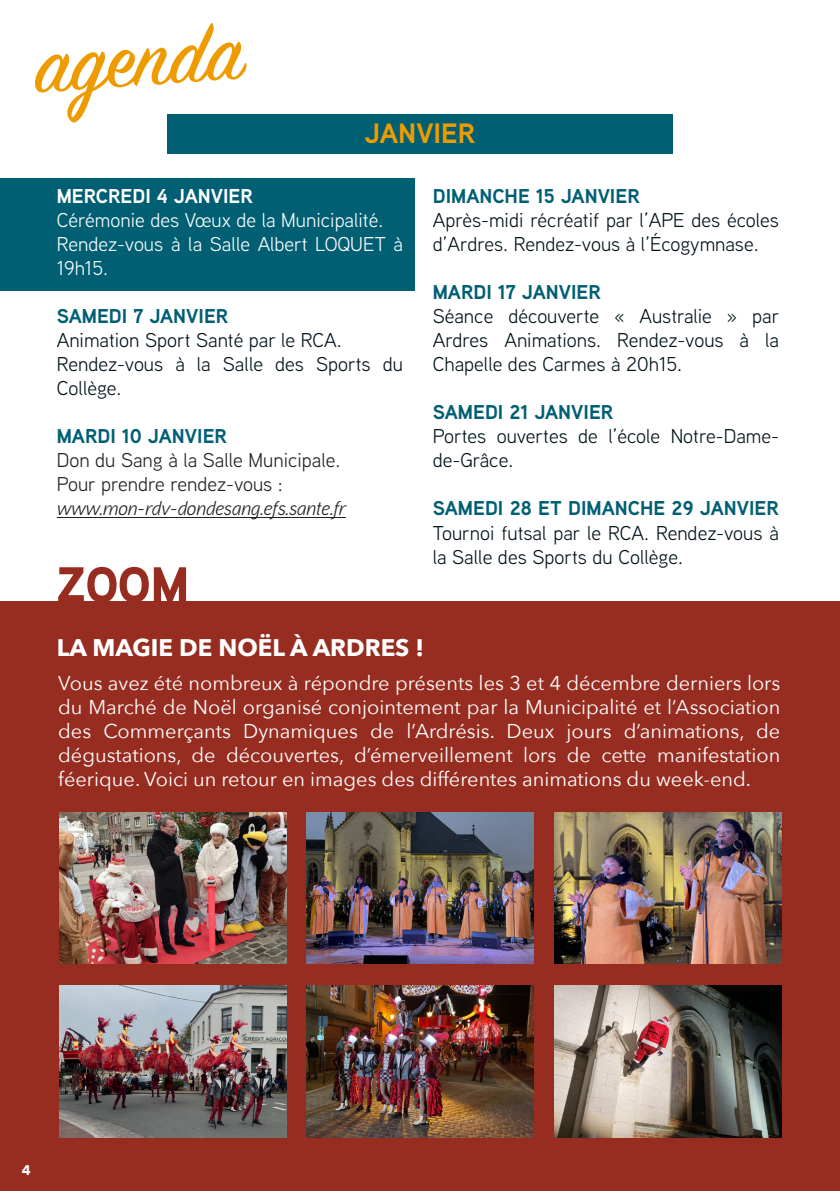
<style>
.page{position:relative;width:840px;height:1191px;background:#fff}
.page>*{position:absolute;margin:0;border:0;box-sizing:border-box;transform-origin:0 0}
.t1{font:90px "Sign Painter House Script";color:#ee9b00}
.t2{font:700 28px "Aaux Next";color:#ee9b00}
.t3{font:700 24px "Avenir Next";color:#fff}
.t4{font:20px/24px "Aaux Next";color:#001219}
.t5{font:20px/24px "Avenir Next";color:#fff;text-align:justify}
.t6{font:700 20px "Aaux Next";color:#005f73}
.t7{font:20px/24px "Aaux Next";color:#fff}
.t8{font:20px "Aaux Next";color:#231f20}
.t9{font:italic 20px "Aaux Next";color:#231f20}
.t10{font:700 20px "Aaux Next";color:#fff}
.t11{font:700 14px "Avenir Next";color:#fff}
.s1{font-weight:700;color:#005f73}
</style>
<div class="page">
<div style="left:0;top:178px;width:414px;height:113px;background:#005f73"></div>
<div style="left:167px;top:114px;width:505px;height:39px;background:#005f73"></div>
<hr style="left:57px;top:517px;width:289px;height:1px;background:#231f20">
<div style="left:0;top:601px;width:839px;height:590px;background:#972c20"></div>
<svg style="left:58px;top:567px;width:128px;height:34px"></svg>
<img style="left:306px;top:812px;width:227px;height:152px">
<img style="left:59px;top:985px;width:227px;height:152px">
<img style="left:59px;top:812px;width:227px;height:152px">
<img style="left:306px;top:985px;width:227px;height:152px">
<img style="left:554px;top:812px;width:226px;height:152px">
<img style="left:554px;top:985px;width:226px;height:152px">
<p class="t1" style="left:30px;top:10px;width:210px;rotate:-4deg">agenda</p>
<p class="t2" style="left:364px;top:114px;width:112px">JANVIER</p>
<p class="t10" style="left:57px;top:182px;width:197px">MERCREDI 4 JANVIER</p>
<p class="t7" style="left:57px;top:208px;width:328px">Cérémonie des Vœux de la Municipalité.</p>
<p class="t7" style="left:57px;top:232px;width:347px">Rendez-vous à la Salle Albert LOQUET à<br>19h15.</p>
<p class="t6" style="left:57px;top:302px;width:173px">SAMEDI 7 JANVIER</p>
<p class="t4" style="left:57px;top:328px;width:286px">Animation Sport Santé par le RCA.</p>
<p class="t4" style="left:57px;top:352px;width:347px">Rendez-vous à la Salle des Sports du<br>Collège.</p>
<p class="t6" style="left:57px;top:422px;width:172px">MARDI 10 JANVIER</p>
<p class="t8" style="left:57px;top:447px;width:285px">Don du Sang à la Salle Municipale.</p>
<p class="t8" style="left:57px;top:471px;width:227px">Pour prendre rendez-vous :</p>
<p class="t9" style="left:57px;top:495px;width:290px">www.mon-rdv-dondesang.efs.sante.fr</p>
<p class="t6" style="left:432px;top:182px;width:208px">DIMANCHE 15 JANVIER</p>
<p class="t4" style="left:432px;top:208px;width:347px">Après-midi récréatif par l’APE des écoles d’Ardres. Rendez-vous à l’Écogymnase.</p>
<p class="t6" style="left:432px;top:278px;width:170px">MARDI 17 JANVIER</p>
<p class="t4" style="left:432px;top:304px;width:348px;text-align:justify">Séance découverte « Australie » par Ardres Animations. Rendez-vous à la Chapelle des Carmes à 20h15.</p>
<p class="t6" style="left:432px;top:398px;width:182px">SAMEDI 21 JANVIER</p>
<p class="t4" style="left:432px;top:424px;width:347px">Portes ouvertes de l’école Notre-Dame&shy;de-Grâce.</p>
<p class="t4" style="left:432px;top:496px;width:347px;text-align:justify"><span class="s1">SAMEDI 28 ET DIMANCHE 29 JANVIER </span>Tournoi futsal par le RCA. Rendez-vous à la Salle des Sports du Collège.</p>
<p class="t3" style="left:57px;top:627px;width:368px">LA MAGIE DE NOËL À ARDRES !</p>
<p class="t5" style="left:58px;top:670px;width:723px">Vous avez été nombreux à répondre présents les 3 et 4 décembre derniers lors du Marché de Noël organisé conjointement par la Municipalité et l’Association des Commerçants Dynamiques de l’Ardrésis. Deux jours d’animations, de dégustations, de découvertes, d’émerveillement lors de cette manifestation féerique. Voici un retour en images des différentes animations du week-end.</p>
<p class="t11" style="left:22px;top:1158px;width:11px">4</p>
</div>
